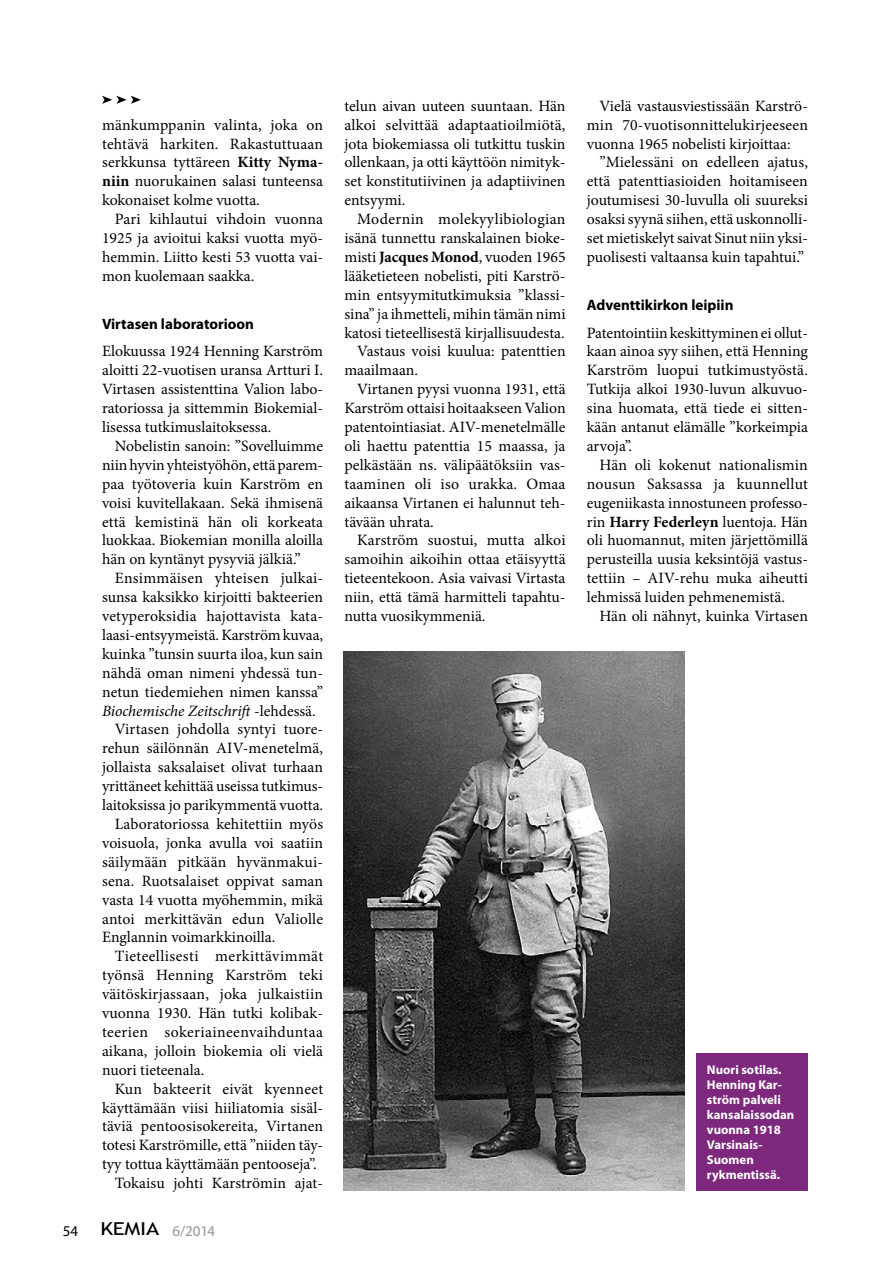
<style>
.page{position:relative;width:893px;height:1263px;background:#fff}
.page>*{position:absolute;margin:0;border:0;box-sizing:border-box;transform-origin:0 0}
.t1{font:15.75px/18.9px "Minion Pro";color:#000;text-align:justify}
.t2{font:15.75px "Minion Pro";letter-spacing:.025em;color:#000}
.t3{font:italic 15.75px "Minion Pro";letter-spacing:-.005em;color:#000}
.t4{font:15.75px "Minion Pro";letter-spacing:.03em;color:#000}
.t5{font:15.75px "Minion Pro";letter-spacing:.02em;color:#000}
.t6{font:700 15px "Myriad Pro";color:#000}
.t7{font:15px "Myriad Pro";color:#939598}
.t8{font:15px "Myriad Pro";color:#000}
.t9{font:700 12.75px/15px "Myriad Pro";color:#fff}
.s1{font-weight:700}
.s2{font-style:normal}
.s3{font-family:"Trebuchet MS";font-size:17.85px;color:#000}
</style>
<div class="page">
<img style="left:343px;top:651px;width:342px;height:540px">
<svg style="left:102px;top:96px;width:39px;height:8px"></svg>
<div style="left:697px;top:1053px;width:111px;height:138px;background:#7d287d"></div>
<p class="t1" style="left:102px;top:115px;width:223px">mänkumppanin valinta, joka on tehtävä harkiten. Rakastuttuaan serkkunsa tyttäreen <span class="s1">Kitty Nyma&shy;niin</span> nuorukainen salasi tunteensa kokonaiset kolme vuotta.</p>
<p class="t1" style="left:102px;top:210px;width:223px;text-indent:13px">Pari kihlautui vihdoin vuonna 1925 ja avioitui kaksi vuotta myö&shy;hemmin. Liitto kesti 53 vuotta vai&shy;mon kuolemaan saakka.</p>
<p class="t6" style="left:102px;top:316px;width:153px">Virtasen laboratorioon</p>
<p class="t1" style="left:102px;top:342px;width:223px">Elokuussa 1924 Henning Karström aloitti 22-vuotisen uransa Artturi I.<br>Virtasen assistenttina Valion labo&shy;ratoriossa ja sittemmin Biokemial&shy;lisessa tutkimuslaitoksessa.</p>
<p class="t1" style="left:102px;top:436px;width:223px;text-indent:13px">Nobelistin sanoin: ”Sovelluimme niin hyvin yhteistyöhön, että parem&shy;paa työtoveria kuin Karström en voisi kuvitellakaan. Sekä ihmisenä että kemistinä hän oli korkeata luokkaa. Biokemian monilla aloilla hän on kyntänyt pysyviä jälkiä.”</p>
<p class="t5" style="left:115px;top:568px;width:210px">Ensimmäisen yhteisen julkai-</p>
<p class="t1" style="left:102px;top:588px;width:223px">sunsa kaksikko kirjoitti bakteerien</p>
<p class="t1" style="left:102px;top:607px;width:223px">vetyperoksidia hajottavista kata-</p>
<p class="t1" style="left:102px;top:625px;width:223px">laasi-entsyymeistä. Karström kuvaa,</p>
<p class="t1" style="left:102px;top:644px;width:223px">kuinka ”tunsin suurta iloa, kun sain</p>
<p class="t1" style="left:102px;top:663px;width:223px">nähdä oman nimeni yhdessä tun-</p>
<p class="t1" style="left:102px;top:682px;width:223px">netun tiedemiehen nimen kanssa”</p>
<p class="t3" style="left:102px;top:700px;width:215px">Biochemische Zeitschrift <span class="s2">-lehdessä.</span></p>
<p class="t1" style="left:115px;top:720px;width:210px">Virtasen johdolla syntyi tuore-</p>
<p class="t1" style="left:102px;top:739px;width:223px">rehun säilönnän AIV-menetelmä,</p>
<p class="t1" style="left:102px;top:758px;width:223px">jollaista saksalaiset olivat turhaan</p>
<p class="t1" style="left:102px;top:777px;width:223px">yrittäneet kehittää useissa tutkimus-</p>
<p class="t1" style="left:102px;top:796px;width:223px">laitoksissa jo parikymmentä vuotta.</p>
<p class="t1" style="left:115px;top:814px;width:210px">Laboratoriossa kehitettiin myös</p>
<p class="t1" style="left:102px;top:833px;width:223px">voisuola, jonka avulla voi saatiin</p>
<p class="t1" style="left:102px;top:852px;width:223px">säilymään pitkään hyvänmakui-</p>
<p class="t1" style="left:102px;top:871px;width:223px">sena. Ruotsalaiset oppivat saman</p>
<p class="t1" style="left:102px;top:890px;width:223px">vasta 14 vuotta myöhemmin, mikä</p>
<p class="t1" style="left:102px;top:909px;width:223px">antoi merkittävän edun Valiolle</p>
<p class="t1" style="left:102px;top:928px;width:175px">Englannin voimarkkinoilla.</p>
<p class="t4" style="left:115px;top:946px;width:210px">Tieteellisesti merkittävimmät</p>
<p class="t1" style="left:102px;top:966px;width:223px">työnsä Henning Karström teki</p>
<p class="t1" style="left:102px;top:985px;width:223px">väitöskirjassaan, joka julkaistiin</p>
<p class="t1" style="left:102px;top:1003px;width:223px">vuonna 1930. Hän tutki kolibak-</p>
<p class="t2" style="left:102px;top:1021px;width:223px">teerien sokeriaineenvaihduntaa</p>
<p class="t1" style="left:102px;top:1041px;width:223px">aikana, jolloin biokemia oli vielä</p>
<p class="t1" style="left:102px;top:1060px;width:104px">nuori tieteenala.</p>
<p class="t1" style="left:115px;top:1079px;width:210px">Kun bakteerit eivät kyenneet</p>
<p class="t1" style="left:102px;top:1098px;width:223px">käyttämään viisi hiiliatomia sisäl-</p>
<p class="t1" style="left:102px;top:1117px;width:223px">täviä pentoosisokereita, Virtanen</p>
<p class="t1" style="left:102px;top:1136px;width:223px">totesi Karströmille, että ”niiden täy-</p>
<p class="t1" style="left:102px;top:1155px;width:216px">tyy tottua käyttämään pentooseja”.</p>
<p class="t1" style="left:115px;top:1174px;width:210px">Tokaisu johti Karströmin ajat-</p>
<p class="t8" style="left:63px;top:1222px;width:17px">54</p>
<p class="t7" style="left:100px;top:1222px;width:116px"><span class="s3">KEMIA</span> 6/2014</p>
<p class="t1" style="left:344px;top:96px;width:223px">telun aivan uuteen suuntaan. Hän alkoi selvittää adaptaatioilmiötä, jota biokemiassa oli tutkittu tuskin ollenkaan, ja otti käyttöön nimityk&shy;set konstitutiivinen ja adaptiivinen entsyymi.</p>
<p class="t2" style="left:357px;top:209px;width:210px">Modernin molekyylibiologian</p>
<p class="t1" style="left:344px;top:229px;width:223px">isänä tunnettu ranskalainen bioke-</p>
<p class="t1" style="left:344px;top:247px;width:223px">misti <span class="s1">Jacques Monod</span>, vuoden 1965</p>
<p class="t1" style="left:344px;top:266px;width:223px">lääketieteen nobelisti, piti Karströ-</p>
<p class="t1" style="left:344px;top:285px;width:223px">min entsyymitutkimuksia ”klassi-</p>
<p class="t1" style="left:344px;top:304px;width:223px">sina” ja ihmetteli, mihin tämän nimi</p>
<p class="t1" style="left:344px;top:323px;width:222px">katosi tieteellisestä kirjallisuudesta.</p>
<p class="t1" style="left:357px;top:342px;width:210px">Vastaus voisi kuulua: patenttien</p>
<p class="t1" style="left:344px;top:361px;width:75px">maailmaan.</p>
<p class="t1" style="left:357px;top:380px;width:210px">Virtanen pyysi vuonna 1931, että</p>
<p class="t1" style="left:344px;top:399px;width:223px">Karström ottaisi hoitaakseen Valion</p>
<p class="t1" style="left:344px;top:418px;width:223px">patentointiasiat. AIV-menetelmälle</p>
<p class="t1" style="left:344px;top:436px;width:223px">oli haettu patenttia 15 maassa, ja</p>
<p class="t1" style="left:344px;top:455px;width:223px">pelkästään ns. välipäätöksiin vas-</p>
<p class="t1" style="left:344px;top:474px;width:223px">taaminen oli iso urakka. Omaa</p>
<p class="t1" style="left:344px;top:493px;width:223px">aikaansa Virtanen ei halunnut teh-</p>
<p class="t1" style="left:344px;top:512px;width:91px">tävään uhrata.</p>
<p class="t1" style="left:357px;top:531px;width:210px">Karström suostui, mutta alkoi</p>
<p class="t1" style="left:344px;top:550px;width:223px">samoihin aikoihin ottaa etäisyyttä</p>
<p class="t1" style="left:344px;top:569px;width:223px">tieteentekoon. Asia vaivasi Virtasta</p>
<p class="t1" style="left:344px;top:588px;width:223px">niin, että tämä harmitteli tapahtu-</p>
<p class="t1" style="left:344px;top:607px;width:143px">nutta vuosikymmeniä.</p>
<p class="t1" style="left:587px;top:96px;width:223px;text-indent:13px">Vielä vastausviestissään Karströ&shy;min 70-vuotisonnittelukirjeeseen vuonna 1965 nobelisti kirjoittaa:</p>
<p class="t1" style="left:587px;top:153px;width:223px;text-indent:13px">”Mielessäni on edelleen ajatus, että patenttiasioiden hoitamiseen joutumisesi 30-luvulla oli suureksi osaksi syynä siihen, että uskonnolli&shy;set mietiskelyt saivat Sinut niin yksi&shy;puolisesti valtaansa kuin tapahtui.”</p>
<p class="t6" style="left:587px;top:297px;width:148px">Adventtikirkon leipiin</p>
<p class="t1" style="left:587px;top:323px;width:223px">Patentointiin keskittyminen ei ollut&shy;kaan ainoa syy siihen, että Henning Karström luopui tutkimustyöstä.<br>Tutkija alkoi 1930-luvun alkuvuo&shy;sina huomata, että tiede ei sitten&shy;kään antanut elämälle ”korkeimpia arvoja”.</p>
<p class="t1" style="left:587px;top:455px;width:223px;text-indent:13px">Hän oli kokenut nationalismin nousun Saksassa ja kuunnellut eugeniikasta innostuneen professo&shy;rin <span class="s1">Harry Federleyn</span> luentoja. Hän oli huomannut, miten järjettömillä perusteilla uusia keksintöjä vastus&shy;tettiin – AIV-rehu muka aiheutti lehmissä luiden pehmenemistä.</p>
<p class="t1" style="left:600px;top:607px;width:210px">Hän oli nähnyt, kuinka Virtasen</p>
<p class="t9" style="left:707px;top:1062px;width:89px">Nuori sotilas.<br>Henning Kar&shy;ström palveli kansalaissodan vuonna 1918<br>Varsinais-<br>Suomen rykmentissä.</p>
</div>
